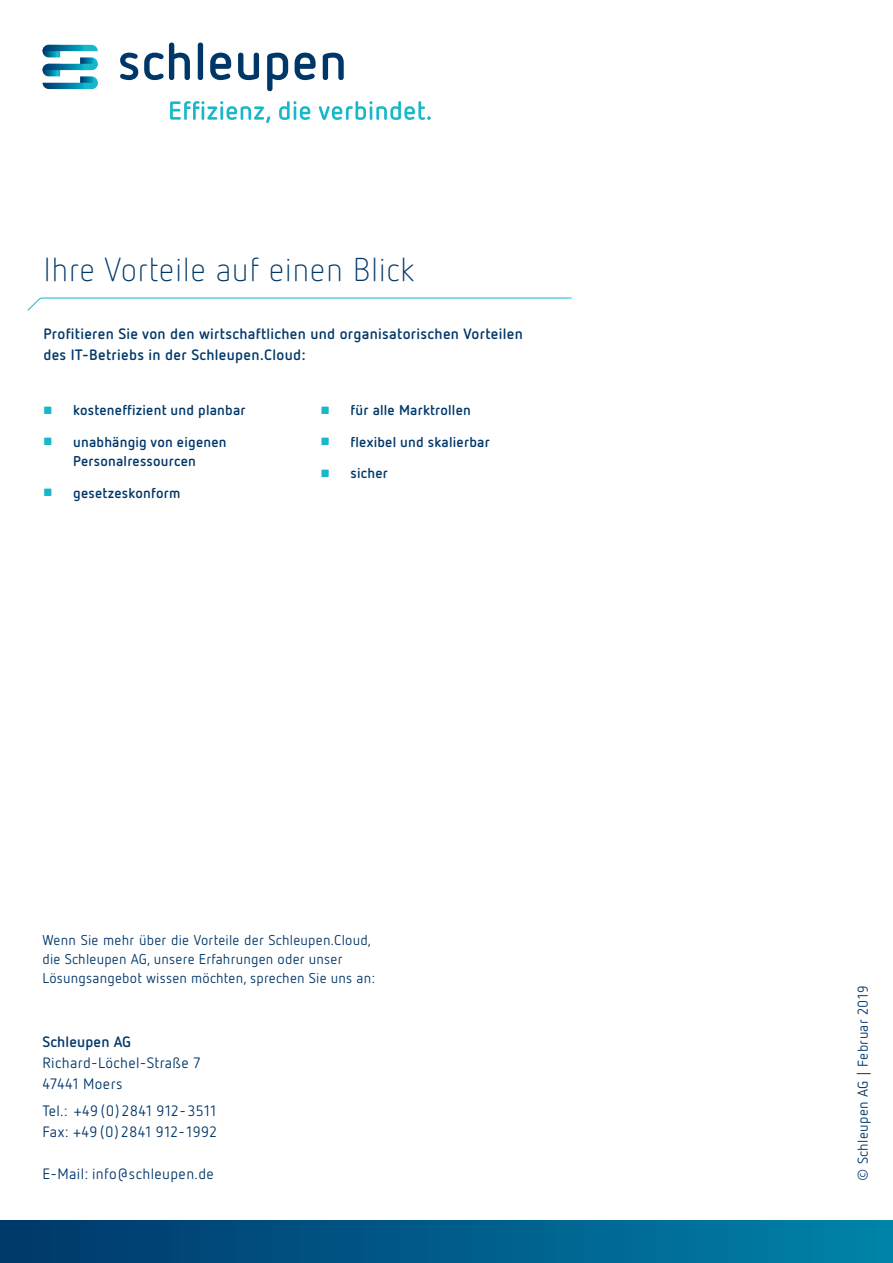
<style>
.page{position:relative;width:893px;height:1263px;background:#fff}
.page>*{position:absolute;margin:0;border:0;box-sizing:border-box;transform-origin:0 0}
.t1{font:300 33px "Netto OT";letter-spacing:.015em;color:#003769}
.t2{font:700 15px/21px "Netto OT";letter-spacing:.02em;color:#003769}
.t3{font:15px/21px "Netto OT";letter-spacing:.025em;color:#003769}
.t4{font:14.25px/19.5px "Netto OT";letter-spacing:.015em;color:#003769}
.t5{font:700 14.25px/19.5px "Netto OT";letter-spacing:.015em;color:#003769;text-align:center}
.s1{font-size:10.5px;color:#18b7c9}
</style>
<div class="page">
<svg style="left:120px;top:43px;width:224px;height:48px"></svg>
<svg style="left:170px;top:101px;width:100px;height:22px"></svg>
<svg style="left:279px;top:101px;width:31px;height:19px"></svg>
<svg style="left:319px;top:101px;width:112px;height:19px"></svg>
<svg style="left:43px;top:45px;width:55px;height:44px"></svg>
<div style="left:0;top:1220px;width:893px;height:43px;background:linear-gradient(to right,#00366a,#0082a9)"></div>
<svg style="left:27px;top:297px;width:545px;height:14px"></svg>
<h1 class="t1" style="left:43px;top:250px;width:373px">Ihre Vorteile auf einen Blick</h1>
<p class="t2" style="left:43px;top:323px;width:481px">Profitieren Sie von den wirtschaftlichen und organisatorischen Vorteilen des IT-Betriebs in der Schleupen.Cloud:</p>
<p class="t5" style="left:43px;top:400px;width:204px"><span class="s1">■</span> kosteneffizient und planbar</p>
<p class="t5" style="left:43px;top:432px;width:185px"><span class="s1">■</span> unabhängig von eigenen<br>Personalressourcen</p>
<p class="t5" style="left:43px;top:483px;width:139px"><span class="s1">■</span> gesetzeskonform</p>
<p class="t5" style="left:321px;top:400px;width:152px"><span class="s1">■</span> für alle Marktrollen</p>
<p class="t5" style="left:321px;top:432px;width:170px"><span class="s1">■</span> flexibel und skalierbar</p>
<p class="t5" style="left:321px;top:463px;width:69px"><span class="s1">■</span> sicher</p>
<p class="t4" style="left:43px;top:929px;width:334px">Wenn Sie mehr über die Vorteile der Schleupen.Cloud, die Schleupen AG, unsere Erfahrungen oder unser<br>Lösungsangebot wissen möchten, sprechen Sie uns an:</p>
<p class="t2" style="left:42px;top:1031px;width:90px">Schleupen AG</p>
<p class="t3" style="left:42px;top:1052px;width:160px">Richard-Löchel-Straße 7<br>47441 Moers</p>
<p class="t3" style="left:42px;top:1100px;width:176px">Tel.: +49 (0) 2841 912-3511<br>Fax: +49 (0) 2841 912-1992</p>
<p class="t3" style="left:42px;top:1163px;width:173px">E-Mail: info@schleupen.de</p>
<p class="t4" style="left:853px;top:1181px;width:197px;rotate:-90deg">© Schleupen AG | Februar 2019</p>
</div>
